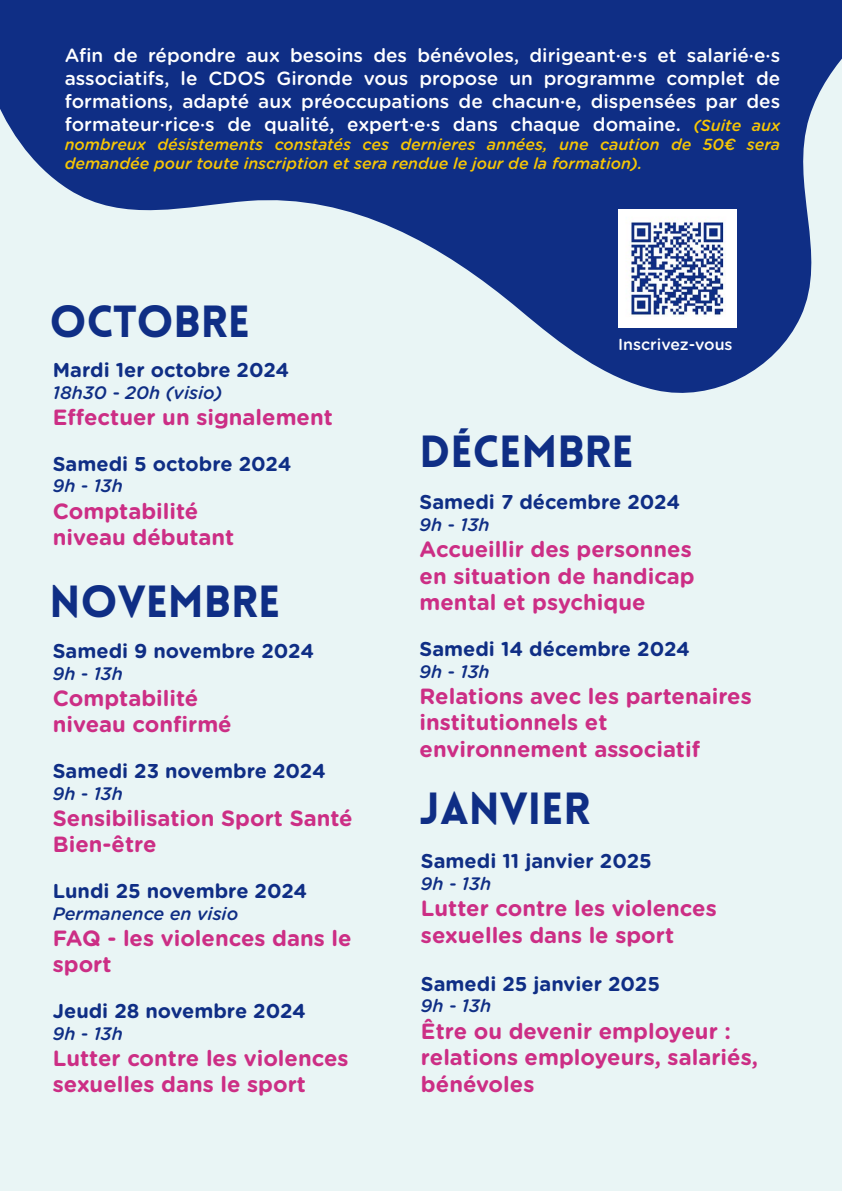
<style>
.page{position:relative;width:842px;height:1191px;background:#e9f5f5}
.page>*{position:absolute;margin:0;border:0;box-sizing:border-box;transform-origin:0 0}
.t1{font:900 44px "Lovelo";color:#0f2e85}
.t2{font:700 22px/26.4px "Gotham Rounded";color:#cc2e85}
.t3{font:700 20px "Gotham Rounded";color:#0f2e85}
.t4{font:500 19px/22.8px "Gotham Rounded";color:#fff;text-align:justify}
.t5{font:italic 500 18px "Gotham Rounded";color:#0f2e85}
.t6{font:italic 500 16px/19.2px "Gotham Rounded";color:#f7c604}
.t7{font:500 16px "Gotham Rounded";color:#fff}
.s1{font-style:italic;font-size:16px;color:#f7c604}
</style>
<div class="page">
<svg style="left:0;top:0;width:842px;height:393px;fill:#0f2e85"></svg>
<img style="left:618px;top:209px;width:118px;height:118px">
<p class="t4" style="left:65px;top:43px;width:717px">Afin de répondre aux besoins des bénévoles, dirigeant·e·s et salarié·e·s associatifs, le CDOS Gironde vous propose un programme complet de formations, adapté aux préoccupations de chacun·e, dispensées par des formateur·rice·s de qualité, expert·e·s dans chaque domaine. <span class="s1">(Suite aux</span></p>
<p class="t6" style="left:65px;top:134px;width:717px">nombreux désistements constatés ces dernieres années, une caution de 50€ sera demandée pour toute inscription et sera rendue le jour de la formation).</p>
<h1 class="t1" style="left:50px;top:294px;width:202px">OCTOBRE</h1>
<p class="t3" style="left:53px;top:355px;width:238px">Mardi 1er octobre 2024</p>
<p class="t5" style="left:53px;top:379px;width:171px">18h30 - 20h (visio)</p>
<p class="t2" style="left:53px;top:403px;width:282px">Effectuer un signalement</p>
<p class="t3" style="left:53px;top:449px;width:240px">Samedi 5 octobre 2024</p>
<p class="t5" style="left:53px;top:473px;width:72px">9h - 13h</p>
<p class="t2" style="left:53px;top:497px;width:183px">Comptabilité niveau débutant</p>
<h1 class="t1" style="left:50px;top:574px;width:232px">NOVEMBRE</h1>
<p class="t3" style="left:53px;top:636px;width:263px">Samedi 9 novembre 2024</p>
<p class="t5" style="left:53px;top:660px;width:72px">9h - 13h</p>
<p class="t2" style="left:53px;top:684px;width:180px">Comptabilité niveau confirmé</p>
<p class="t3" style="left:53px;top:756px;width:274px">Samedi 23 novembre 2024</p>
<p class="t5" style="left:53px;top:780px;width:72px">9h - 13h</p>
<p class="t2" style="left:53px;top:804px;width:301px">Sensibilisation Sport Santé<br>Bien-être</p>
<p class="t3" style="left:53px;top:876px;width:256px">Lundi 25 novembre 2024</p>
<p class="t5" style="left:53px;top:900px;width:187px">Permanence en visio</p>
<p class="t2" style="left:53px;top:924px;width:300px">FAQ - les violences dans le sport</p>
<p class="t3" style="left:53px;top:996px;width:255px">Jeudi 28 novembre 2024</p>
<p class="t5" style="left:53px;top:1020px;width:72px">9h - 13h</p>
<p class="t2" style="left:53px;top:1044px;width:297px">Lutter contre les violences sexuelles dans le sport</p>
<p class="t7" style="left:618px;top:333px;width:116px">Inscrivez-vous</p>
<h1 class="t1" style="left:420px;top:423px;width:216px">DÉCEMBRE</h1>
<p class="t3" style="left:420px;top:488px;width:262px">Samedi 7 décembre 2024</p>
<p class="t5" style="left:420px;top:512px;width:72px">9h - 13h</p>
<p class="t2" style="left:420px;top:535px;width:277px">Accueillir des personnes en situation de handicap mental et psychique</p>
<p class="t3" style="left:420px;top:634px;width:272px">Samedi 14 décembre 2024</p>
<p class="t5" style="left:420px;top:658px;width:72px">9h - 13h</p>
<p class="t2" style="left:420px;top:682px;width:334px">Relations avec les partenaires institutionnels et environnement associatif</p>
<h1 class="t1" style="left:420px;top:781px;width:172px">JANVIER</h1>
<p class="t3" style="left:421px;top:846px;width:232px">Samedi 11 janvier 2025</p>
<p class="t5" style="left:421px;top:870px;width:72px">9h - 13h</p>
<p class="t2" style="left:421px;top:894px;width:297px">Lutter contre les violences sexuelles dans le sport</p>
<p class="t3" style="left:421px;top:969px;width:240px">Samedi 25 janvier 2025</p>
<p class="t5" style="left:421px;top:993px;width:72px">9h - 13h</p>
<p class="t2" style="left:421px;top:1017px;width:339px">Être ou devenir employeur : relations employeurs, salariés, bénévoles</p>
</div>
